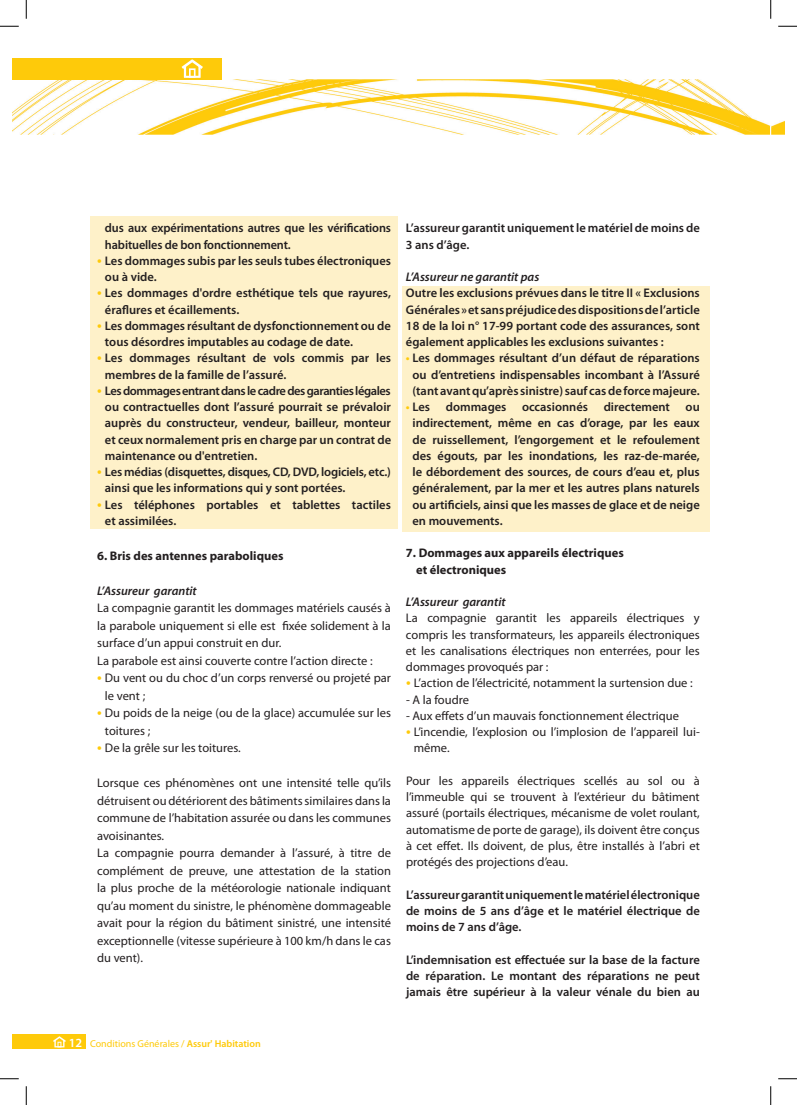
<style>
.page{position:relative;width:797px;height:1105px;background:#fff}
.page>*{position:absolute;margin:0;border:0;box-sizing:border-box;transform-origin:0 0}
.t1{font:600 12.5px/16.2px "Myriad Pro";color:#231f20}
.t2{font:12.5px/17.5px "Myriad Pro";color:#231f20}
.t3{font:700 12.5px/16.2px "Myriad Pro";color:#231f20}
.t4{font:italic 600 12.5px "Myriad Pro";color:#231f20}
.t5{font:10px "Myriad Pro";color:#feca0a}
.s1{font-size:15px;color:#feca0a}
.s2{font-weight:600;font-size:15px;color:#feca0a}
.s3{color:#feca0a}
.s4{font-weight:600;font-size:12.5px;color:#fff}
.s5{font-weight:600}
</style>
<div class="page">
<div style="left:12px;top:1035px;width:74px;height:14px;background:#feca0a"></div>
<img style="left:12px;top:79px;width:758px;height:55px">
<img style="left:771px;top:120px;width:14px;height:14px">
<div style="left:12px;top:58px;width:209px;height:21px;background:#feca0a"></div>
<svg style="left:181px;top:59px;width:22px;height:19px"></svg>
<svg style="left:53px;top:1036px;width:13px;height:11px"></svg>
<div style="left:91px;top:216px;width:307px;height:313px;background:#fef1c9"></div>
<div style="left:403px;top:286px;width:307px;height:245px;background:#fef1c9"></div>
<svg style="left:0;top:25px;width:19px;height:2px"></svg>
<svg style="left:778px;top:25px;width:19px;height:2px"></svg>
<svg style="left:0;top:1078px;width:19px;height:1px"></svg>
<svg style="left:778px;top:1078px;width:19px;height:1px"></svg>
<svg style="left:25px;top:0;width:2px;height:19px"></svg>
<svg style="left:25px;top:1086px;width:2px;height:19px"></svg>
<svg style="left:770px;top:0;width:1px;height:19px"></svg>
<svg style="left:770px;top:1086px;width:1px;height:19px"></svg>
<p class="t1" style="left:105px;top:220px;width:287px">dus aux expérimentations autres que les vérifications habituelles de bon fonctionnement.</p>
<p class="t1" style="left:105px;top:252px;width:287px;text-indent:-8px"><span class="s1">•</span> Les dommages subis par les seuls tubes électroniques ou à vide.</p>
<p class="t1" style="left:105px;top:285px;width:287px;text-indent:-8px"><span class="s1">•</span> Les dommages d'ordre esthétique tels que rayures, éraflures et écaillements.</p>
<p class="t1" style="left:105px;top:317px;width:287px;text-indent:-8px"><span class="s1">•</span> Les dommages résultant de dysfonctionnement ou de tous désordres imputables au codage de date.</p>
<p class="t1" style="left:105px;top:350px;width:287px;text-indent:-8px"><span class="s1">•</span> Les dommages résultant de vols commis par les membres de la famille de l’assuré.</p>
<p class="t1" style="left:105px;top:382px;width:288px;text-align:justify;text-indent:-8px"><span class="s1">•</span> Les dommages entrant dans le cadre des garanties légales ou contractuelles dont l’assuré pourrait se prévaloir auprès du constructeur, vendeur, bailleur, monteur et ceux normalement pris en charge par un contrat de maintenance ou d'entretien.</p>
<p class="t1" style="left:105px;top:463px;width:287px;text-indent:-8px"><span class="s1">•</span> Les médias (disquettes, disques, CD, DVD, logiciels, etc.) ainsi que les informations qui y sont portées.</p>
<p class="t1" style="left:105px;top:496px;width:287px;text-indent:-8px"><span class="s1">•</span> Les téléphones portables et tablettes tactiles et assimilées.</p>
<p class="t3" style="left:97px;top:547px;width:188px">6. Bris des antennes paraboliques</p>
<p class="t4" style="left:97px;top:583px;width:101px">L’Assureur garantit</p>
<p class="t2" style="left:97px;top:600px;width:295px">La compagnie garantit les dommages matériels causés à la parabole uniquement si elle est fixée solidement à la surface d’un appui construit en dur.<br>La parabole est ainsi couverte contre l’action directe :</p>
<p class="t2" style="left:105px;top:670px;width:287px;text-indent:-8px"><span class="s2">•</span> Du vent ou du choc d’un corps renversé ou projeté par le vent ;</p>
<p class="t2" style="left:105px;top:705px;width:287px;text-indent:-8px"><span class="s2">•</span> Du poids de la neige (ou de la glace) accumulée sur les toitures ;</p>
<p class="t2" style="left:97px;top:740px;width:145px"><span class="s2">•</span> De la grêle sur les toitures.</p>
<p class="t2" style="left:97px;top:775px;width:295px">Lorsque ces phénomènes ont une intensité telle qu’ils détruisent ou détériorent des bâtiments similaires dans la commune de l’habitation assurée ou dans les communes avoisinantes.<br>La compagnie pourra demander à l’assuré, à titre de complément de preuve, une attestation de la station la plus proche de la météorologie nationale indiquant qu’au moment du sinistre, le phénomène dommageable avait pour la région du bâtiment sinistré, une intensité exceptionnelle (vitesse supérieure à 100 km/h dans le cas du vent).</p>
<p class="t1" style="left:406px;top:220px;width:295px">L’assureur garantit uniquement le matériel de moins de<br>3 ans d’âge.</p>
<p class="t4" style="left:406px;top:269px;width:135px">L’Assureur ne garantit pas</p>
<p class="t1" style="left:406px;top:285px;width:295px;text-align:justify">Outre les exclusions prévues dans le titre II « Exclusions Générales » et sans préjudice des dispositions de l’article 18 de la loi n° 17-99 portant code des assurances, sont également applicables les exclusions suivantes :</p>
<p class="t1" style="left:406px;top:350px;width:295px;text-align:center"><span class="s3">•</span> Les dommages résultant d’un défaut de réparations ou d’entretiens indispensables incombant à l’Assuré (tant avant qu’après sinistre) sauf cas de force majeure.</p>
<p class="t1" style="left:412px;top:398px;width:289px;text-align:justify;text-indent:-6px"><span class="s3">•</span> Les dommages occasionnés directement ou indirectement, même en cas d’orage, par les eaux de ruissellement, l’engorgement et le refoulement des égouts, par les inondations, les raz-de-marée, le débordement des sources, de cours d’eau et, plus généralement, par la mer et les autres plans naturels ou artificiels, ainsi que les masses de glace et de neige en mouvements.</p>
<p class="t3" style="left:416px;top:545px;width:209px;text-indent:-10px">7. Dommages aux appareils électriques et électroniques</p>
<p class="t4" style="left:406px;top:594px;width:101px">L’Assureur garantit</p>
<p class="t2" style="left:406px;top:610px;width:295px;line-height:16.2px;text-align:justify">La compagnie garantit les appareils électriques y compris les transformateurs, les appareils électroniques et les canalisations électriques non enterrées, pour les dommages provoqués par :</p>
<p class="t2" style="left:406px;top:675px;width:288px"><span class="s2">•</span> L’action de l’électricité, notamment la surtension due :</p>
<p class="t2" style="left:406px;top:691px;width:64px">- A la foudre</p>
<p class="t2" style="left:406px;top:707px;width:274px">- Aux effets d’un mauvais fonctionnement électrique</p>
<p class="t2" style="left:414px;top:724px;width:287px;line-height:16.2px;text-indent:-8px"><span class="s2">•</span> L’incendie, l’explosion ou l’implosion de l’appareil lui&shy;même.</p>
<p class="t2" style="left:406px;top:773px;width:295px;line-height:16.2px;text-align:justify">Pour les appareils électriques scellés au sol ou à l’immeuble qui se trouvent à l’extérieur du bâtiment assuré (portails électriques, mécanisme de volet roulant, automatisme de porte de garage), ils doivent être conçus à cet effet. Ils doivent, de plus, être installés à l’abri et protégés des projections d’eau.</p>
<p class="t1" style="left:406px;top:886px;width:295px;text-align:justify">L’assureur garantit uniquement le matériel électronique de moins de 5 ans d’âge et le matériel électrique de moins de 7 ans d’âge.</p>
<p class="t1" style="left:406px;top:951px;width:295px;text-align:justify">L’indemnisation est effectuée sur la base de la facture de réparation. Le montant des réparations ne peut jamais être supérieur à la valeur vénale du bien au</p>
<p class="t5" style="left:69px;top:1038px;width:194px"><span class="s4">12</span> Conditions Générales / <span class="s5">Assur' Habitation</span></p>
</div>
